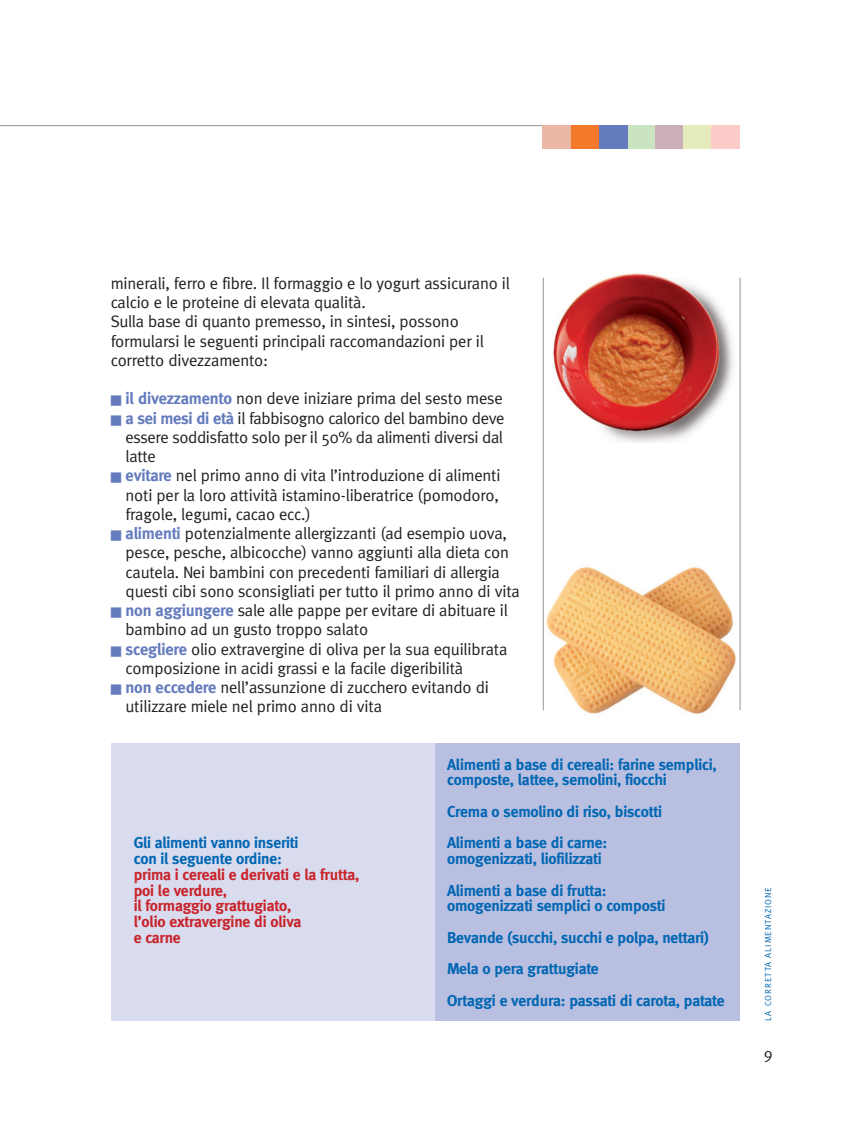
<style>
.page{position:relative;width:850px;height:1147px;background:#fff}
.page>*{position:absolute;margin:0;border:0;box-sizing:border-box;transform-origin:0 0}
.t1{font:16.62px/19.2px "Meta";letter-spacing:-.01em;color:#231f20}
.t2{font:700 15.75px/31.5px "Meta";letter-spacing:-.01em;color:#0166b3}
.t3{font:700 15.75px/15.8px "Meta";letter-spacing:-.01em;color:#c8242b}
.t4{font:15.75px "Meta";color:#231f20}
.t5{font:8.75px "Meta";letter-spacing:.105em;color:#0166b3}
.s1{color:#647bbd}
.s2{font-weight:700;color:#647bbd}
</style>
<div class="page">
<img style="left:543px;top:273px;width:191px;height:169px">
<img style="left:546px;top:567px;width:189px;height:147px">
<hr style="left:542px;top:278px;width:1px;height:432px;background:#939598">
<div style="left:111px;top:743px;width:628px;height:277px;background:#d9dcee"></div>
<div style="left:434px;top:743px;width:305px;height:277px;background:#b8bfe0"></div>
<hr style="left:0;top:125px;width:739px;height:1px;background:#939598">
<hr style="left:739px;top:278px;width:1px;height:432px;background:#939598">
<div style="left:627px;top:126px;width:28px;height:23px;background:#cae4c0"></div>
<div style="left:655px;top:126px;width:28px;height:23px;background:#cbb0ba"></div>
<div style="left:570px;top:126px;width:28px;height:23px;background:#f4792a"></div>
<div style="left:598px;top:126px;width:29px;height:23px;background:#647bbd"></div>
<div style="left:542px;top:126px;width:28px;height:23px;background:#ecb8a6"></div>
<div style="left:683px;top:126px;width:28px;height:23px;background:#e6ebbc"></div>
<div style="left:711px;top:126px;width:28px;height:23px;background:#facbc9"></div>
<p class="t1" style="left:111px;top:273px;width:400px">minerali, ferro e fibre. Il formaggio e lo yogurt assicurano il calcio e le proteine di elevata qualità.<br>Sulla base di quanto premesso, in sintesi, possono formularsi le seguenti principali raccomandazioni per il corretto divezzamento:</p>
<p class="t1" style="left:111px;top:389px;width:393px"><span class="s1">■</span> <span class="s2">il divezzamento</span> non deve iniziare prima del sesto mese</p>
<p class="t1" style="left:125px;top:408px;width:380px;text-align:justify;text-indent:-15px"><span class="s1">■</span> <span class="s2">a sei mesi di età</span> il fabbisogno calorico del bambino deve essere soddisfatto solo per il 50% da alimenti diversi dal latte</p>
<p class="t1" style="left:125px;top:466px;width:376px;text-align:justify;text-indent:-15px"><span class="s1">■</span> <span class="s2">evitare</span> nel primo anno di vita l’introduzione di alimenti noti per la loro attività istamino-liberatrice (pomodoro, fragole, legumi, cacao ecc.)</p>
<p class="t1" style="left:125px;top:524px;width:395px;text-indent:-15px"><span class="s1">■</span> <span class="s2">alimenti</span> potenzialmente allergizzanti (ad esempio uova, pesce, pesche, albicocche) vanno aggiunti alla dieta con cautela. Nei bambini con precedenti familiari di allergia questi cibi sono sconsigliati per tutto il primo anno di vita</p>
<p class="t1" style="left:125px;top:601px;width:383px;text-indent:-15px"><span class="s1">■</span> <span class="s2">non aggiungere</span> sale alle pappe per evitare di abituare il bambino ad un gusto troppo salato</p>
<p class="t1" style="left:125px;top:639px;width:383px;text-indent:-15px"><span class="s1">■</span> <span class="s2">scegliere</span> olio extravergine di oliva per la sua equilibrata composizione in acidi grassi e la facile digeribilità</p>
<p class="t1" style="left:125px;top:678px;width:364px;text-indent:-15px"><span class="s1">■</span> <span class="s2">non eccedere</span> nell’assunzione di zucchero evitando di utilizzare miele nel primo anno di vita</p>
<p class="t2" style="left:134px;top:835px;width:166px;line-height:15.8px">Gli alimenti vanno inseriti con il seguente ordine:</p>
<p class="t3" style="left:134px;top:866px;width:227px">prima i cereali e derivati e la frutta, poi le verdure,<br>il formaggio grattugiato,<br>l’olio extravergine di oliva<br>e carne</p>
<p class="t2" style="left:447px;top:756px;width:271px;line-height:15.8px">Alimenti a base di cereali: farine semplici, composte, lattee, semolini, fiocchi</p>
<p class="t2" style="left:447px;top:795px;width:216px">Crema o semolino di riso, biscotti<br>Alimenti a base di carne:</p>
<p class="t2" style="left:447px;top:843px;width:161px">omogenizzati, liofilizzati<br>Alimenti a base di frutta:</p>
<p class="t2" style="left:447px;top:890px;width:279px">omogenizzati semplici o composti Bevande (succhi, succhi e polpa, nettari)<br>Mela o pera grattugiate<br>Ortaggi e verdura: passati di carota, patate</p>
<p class="t5" style="left:762px;top:1020px;width:135px;rotate:-90deg">LA CORRETTA ALIMENTAZIONE</p>
<p class="t4" style="left:764px;top:1044px;width:10px">9</p>
</div>
